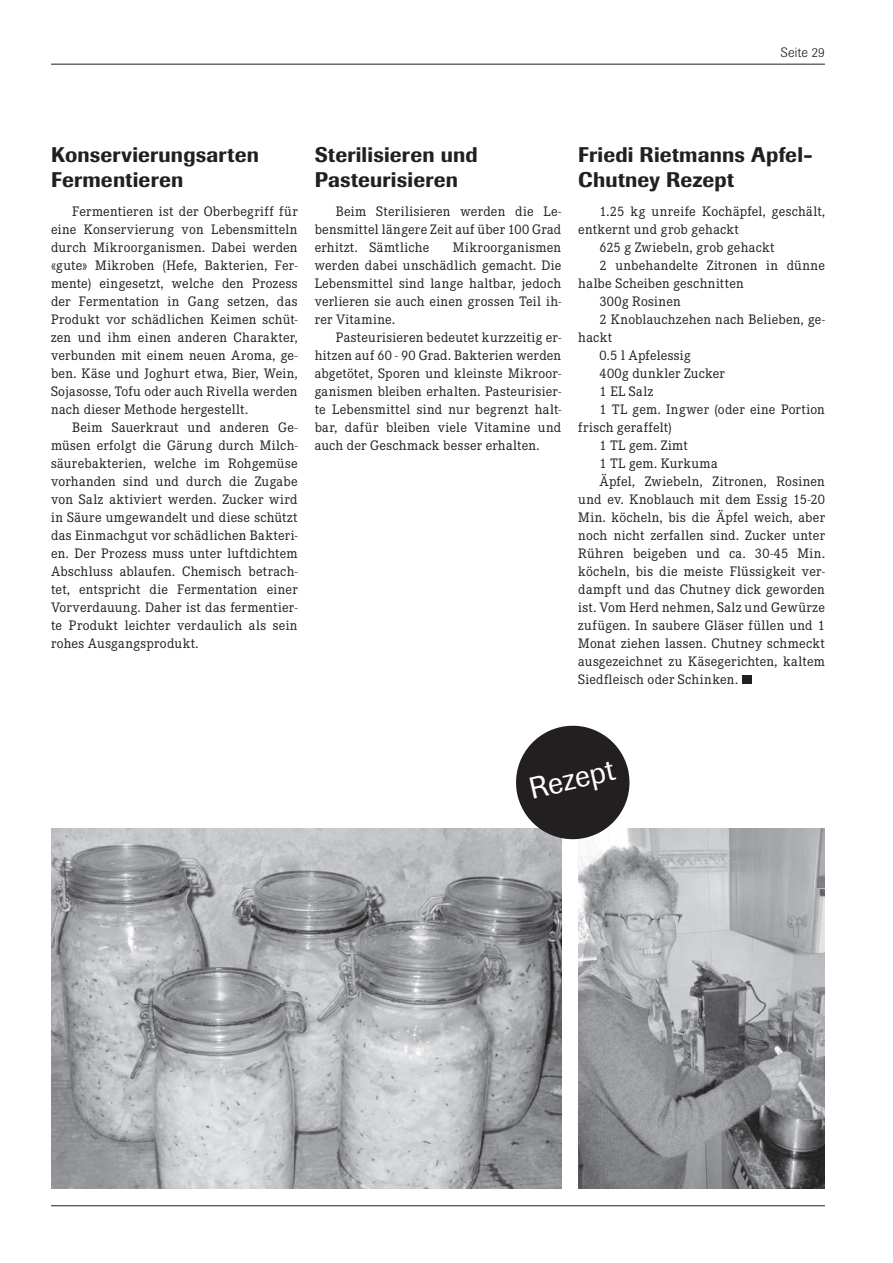
<style>
.page{position:relative;width:893px;height:1263px;background:#fff}
.page>*{position:absolute;margin:0;border:0;box-sizing:border-box;transform-origin:0 0}
.t1{font:30px "Imago";color:#fff}
.t2{font:500 21px/25.2px "Imago";letter-spacing:.01em;color:#231f20}
.t3{font:13.5px/18px "Corporate EBQ";letter-spacing:.015em;color:#231f20;text-align:justify}
.t4{font:300 13.5px "Imago";letter-spacing:.015em;color:#231f20}
</style>
<div class="page">
<hr style="left:51px;top:64px;width:774px;height:1px;background:#231f20">
<hr style="left:51px;top:1205px;width:774px;height:1px;background:#231f20">
<img style="left:578px;top:828px;width:247px;height:360px">
<img style="left:51px;top:828px;width:510px;height:360px">
<div style="left:742px;top:675px;width:9px;height:9px;background:#231f20"></div>
<svg style="left:510px;top:725px;width:125px;height:120px"></svg>
<p class="t4" style="left:781px;top:45px;width:46px">Seite 29</p>
<h2 class="t2" style="left:51px;top:142px;width:209px">Konservierungsarten<br>Fermentieren</h2>
<p class="t3" style="left:51px;top:202px;width:248px;text-indent:21px">Fermentieren ist der Oberbegriff für eine Konservierung von Lebensmitteln durch Mikroorganismen. Dabei werden «gute» Mikroben (Hefe, Bakterien, Fer&shy;mente) eingesetzt, welche den Prozess der Fermentation in Gang setzen, das Produkt vor schädlichen Keimen schüt&shy;zen und ihm einen anderen Charakter, verbunden mit einem neuen Aroma, ge&shy;ben. Käse und Joghurt etwa, Bier, Wein, Sojasosse, Tofu oder auch Rivella werden nach dieser Methode hergestellt.</p>
<p class="t3" style="left:51px;top:418px;width:248px;text-indent:21px">Beim Sauerkraut und anderen Ge&shy;müsen erfolgt die Gärung durch Milch&shy;säurebakterien, welche im Rohgemüse vorhanden sind und durch die Zugabe von Salz aktiviert werden. Zucker wird in Säure umgewandelt und diese schützt das Einmachgut vor schädlichen Bakteri&shy;en. Der Prozess muss unter luftdichtem Abschluss ablaufen. Chemisch betrach&shy;tet, entspricht die Fermentation einer Vorverdauung. Daher ist das fermentier&shy;te Produkt leichter verdaulich als sein rohes Ausgangsprodukt.</p>
<h2 class="t2" style="left:315px;top:142px;width:165px">Sterilisieren und<br>Pasteurisieren</h2>
<p class="t3" style="left:315px;top:202px;width:248px;text-indent:21px">Beim Sterilisieren werden die Le&shy;bensmittel längere Zeit auf über 100 Grad erhitzt. Sämtliche</p>
<p class="t3" style="left:315px;top:238px;width:248px;text-indent:138px">Mikroorganismen werden dabei unschädlich gemacht. Die Lebensmittel sind lange haltbar, jedoch verlieren sie auch einen grossen Teil ih&shy;rer Vitamine.</p>
<p class="t3" style="left:315px;top:328px;width:248px;text-indent:21px">Pasteurisieren bedeutet kurzzeitig er&shy;hitzen auf 60 - 90 Grad. Bakterien werden abgetötet, Sporen und kleinste Mikroor&shy;ganismen bleiben erhalten. Pasteurisier&shy;te Lebensmittel sind nur begrenzt halt&shy;bar, dafür bleiben viele Vitamine und auch der Geschmack besser erhalten.</p>
<h2 class="t2" style="left:578px;top:142px;width:236px">Friedi Rietmanns Apfel-<br>Chutney Rezept</h2>
<p class="t3" style="left:600px;top:202px;width:227px">1.25 kg unreife Kochäpfel, geschält,</p>
<p class="t3" style="left:578px;top:220px;width:162px">entkernt und grob gehackt</p>
<p class="t3" style="left:600px;top:238px;width:176px">625 g Zwiebeln, grob gehackt</p>
<p class="t3" style="left:600px;top:256px;width:227px">2 unbehandelte Zitronen in dünne</p>
<p class="t3" style="left:578px;top:274px;width:167px">halbe Scheiben geschnitten</p>
<p class="t3" style="left:600px;top:292px;width:83px">300g Rosinen</p>
<p class="t3" style="left:600px;top:310px;width:227px">2 Knoblauchzehen nach Belieben, ge-</p>
<p class="t3" style="left:578px;top:328px;width:35px">hackt</p>
<p class="t3" style="left:600px;top:346px;width:93px">0.5 l Apfelessig</p>
<p class="t3" style="left:600px;top:364px;width:127px">400g dunkler Zucker</p>
<p class="t3" style="left:600px;top:382px;width:55px">1 EL Salz</p>
<p class="t3" style="left:600px;top:400px;width:227px">1 TL gem. Ingwer (oder eine Portion</p>
<p class="t3" style="left:578px;top:418px;width:95px">frisch geraffelt)</p>
<p class="t3" style="left:600px;top:436px;width:90px">1 TL gem. Zimt</p>
<p class="t3" style="left:600px;top:454px;width:120px">1 TL gem. Kurkuma</p>
<p class="t3" style="left:600px;top:472px;width:227px">Äpfel, Zwiebeln, Zitronen, Rosinen</p>
<p class="t3" style="left:578px;top:490px;width:248px">und ev. Knoblauch mit dem Essig 15-20</p>
<p class="t3" style="left:578px;top:508px;width:248px">Min. köcheln, bis die Äpfel weich, aber</p>
<p class="t3" style="left:578px;top:526px;width:248px">noch nicht zerfallen sind. Zucker unter</p>
<p class="t3" style="left:578px;top:544px;width:248px">Rühren beigeben und ca. 30-45 Min.</p>
<p class="t3" style="left:578px;top:562px;width:248px">köcheln, bis die meiste Flüssigkeit ver-</p>
<p class="t3" style="left:578px;top:580px;width:248px">dampft und das Chutney dick geworden</p>
<p class="t3" style="left:578px;top:598px;width:248px">ist. Vom Herd nehmen, Salz und Gewürze</p>
<p class="t3" style="left:578px;top:616px;width:248px">zufügen. In saubere Gläser füllen und 1</p>
<p class="t3" style="left:578px;top:634px;width:248px">Monat ziehen lassen. Chutney schmeckt</p>
<p class="t3" style="left:578px;top:652px;width:248px">ausgezeichnet zu Käsegerichten, kaltem</p>
<p class="t3" style="left:578px;top:670px;width:161px">Siedfleisch oder Schinken.</p>
<h1 class="t1" style="left:526px;top:771px;width:88px;rotate:-13deg">Rezept</h1>
</div>
